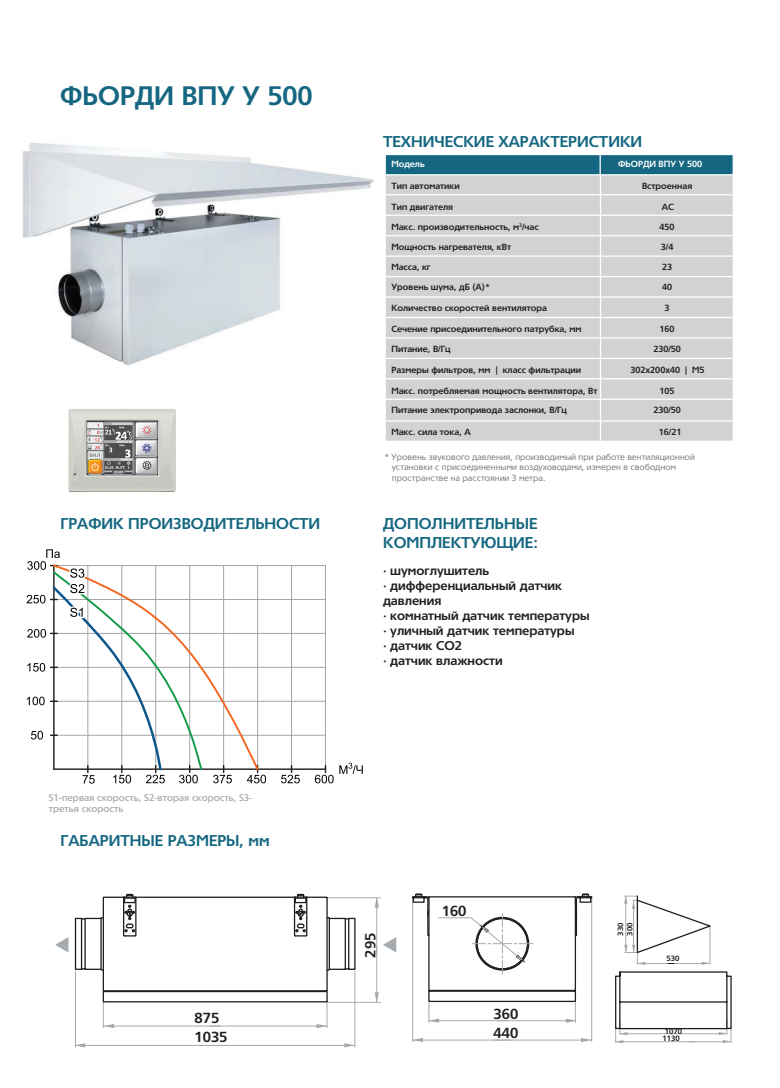
<style>
.page{position:relative;width:780px;height:1088px;background:#fff}
.page>*{position:absolute;margin:0;border:0;box-sizing:border-box;transform-origin:0 0}
.t1{font:700 26.25px "Tornado C";color:#156781}
.t2{font:700 15.38px/18.5px "Tornado Cyr";color:#156781}
.t3{font:700 14.25px "Tornado C";color:#231f20}
.t4{font:700 12.5px/15px "Tornado C";color:#231f20}
.t5{font:500 9.5px/11.5px "Tornado Cyr";color:#a7a9ac}
.t6{font:700 8.75px "Tornado C";color:#231f20}
.t7{font:8.75px/10.5px "Tornado Cyr";color:#808285}
.t8{font:700 8.75px "Tornado C";color:#fff}
.t9{font:700 7.5px/9.1px "Tornado C";color:#231f20}
</style>
<div class="page">
<div style="left:384px;top:174px;width:349px;height:268px;background:#d1d2d4;border:1px solid #fff"></div>
<hr style="left:385px;top:399px;width:348px;height:1px;background:#fff">
<hr style="left:385px;top:420px;width:348px;height:2px;background:#fff">
<hr style="left:385px;top:378px;width:348px;height:1px;background:#fff">
<hr style="left:385px;top:358px;width:348px;height:1px;background:#fff">
<hr style="left:385px;top:337px;width:348px;height:2px;background:#fff">
<hr style="left:385px;top:317px;width:348px;height:1px;background:#fff">
<hr style="left:385px;top:296px;width:348px;height:2px;background:#fff">
<hr style="left:385px;top:276px;width:348px;height:1px;background:#fff">
<hr style="left:385px;top:255px;width:348px;height:2px;background:#fff">
<hr style="left:385px;top:235px;width:348px;height:1px;background:#fff">
<hr style="left:385px;top:215px;width:348px;height:1px;background:#fff">
<hr style="left:385px;top:194px;width:348px;height:1px;background:#fff">
<hr style="left:599px;top:174px;width:2px;height:268px;background:#fff">
<div style="left:384px;top:154px;width:349px;height:21px;background:#156781;border:1px solid #fff"></div>
<svg style="left:599px;top:155px;width:1px;height:20px"></svg>
<img style="left:68px;top:409px;width:107px;height:82px">
<img style="left:22px;top:142px;width:352px;height:224px">
<hr style="left:75px;top:971px;width:1px;height:76px;background:#a6abb0">
<hr style="left:354px;top:971px;width:1px;height:76px;background:#a6abb0">
<hr style="left:75px;top:1045px;width:280px;height:1px;background:#a6abb0">
<hr style="left:326px;top:897px;width:54px;height:1px;background:#a6abb0">
<hr style="left:327px;top:1002px;width:53px;height:1px;background:#a6abb0">
<hr style="left:376px;top:898px;width:1px;height:104px;background:#a6abb0">
<svg style="left:328px;top:968px;width:20px;height:3px"></svg>
<div style="left:348px;top:918px;width:7px;height:52px;border:1px solid #211d1f"></div>
<hr style="left:348px;top:919px;width:1px;height:50px;background:#211d1f">
<hr style="left:344px;top:919px;width:2px;height:50px;background:#211d1f">
<hr style="left:328px;top:918px;width:2px;height:51px;background:#211d1f">
<svg style="left:82px;top:967px;width:21px;height:5px"></svg>
<div style="left:75px;top:918px;width:7px;height:52px;border:1px solid #211d1f"></div>
<hr style="left:81px;top:919px;width:1px;height:50px;background:#211d1f">
<hr style="left:84px;top:919px;width:2px;height:50px;background:#211d1f">
<hr style="left:100px;top:918px;width:2px;height:51px;background:#211d1f">
<hr style="left:326px;top:898px;width:2px;height:92px;background:#211d1f">
<hr style="left:103px;top:898px;width:1px;height:92px;background:#211d1f">
<hr style="left:136px;top:896px;width:158px;height:2px;background:#211d1f">
<svg style="left:80px;top:893px;width:57px;height:44px"></svg>
<svg style="left:293px;top:893px;width:57px;height:44px"></svg>
<svg style="left:374px;top:992px;width:5px;height:11px"></svg>
<svg style="left:102px;top:989px;width:226px;height:39px"></svg>
<svg style="left:77px;top:1043px;width:8px;height:4px"></svg>
<svg style="left:344px;top:1043px;width:11px;height:4px"></svg>
<svg style="left:374px;top:897px;width:5px;height:10px"></svg>
<hr style="left:591px;top:897px;width:1px;height:144px;background:#a6abb0">
<hr style="left:412px;top:897px;width:1px;height:144px;background:#a6abb0">
<hr style="left:429px;top:1001px;width:145px;height:1px;background:#211d1f">
<hr style="left:429px;top:990px;width:145px;height:2px;background:#211d1f">
<hr style="left:429px;top:896px;width:146px;height:1px;background:#211d1f">
<svg style="left:412px;top:893px;width:18px;height:44px"></svg>
<svg style="left:573px;top:893px;width:19px;height:44px"></svg>
<hr style="left:428px;top:897px;width:1px;height:93px;background:#211d1f">
<hr style="left:574px;top:897px;width:2px;height:93px;background:#211d1f">
<hr style="left:412px;top:1039px;width:179px;height:1px;background:#a6abb0">
<svg style="left:494px;top:1039px;width:16px;height:1px"></svg>
<hr style="left:429px;top:1020px;width:146px;height:1px;background:#a6abb0">
<svg style="left:437px;top:913px;width:96px;height:61px"></svg>
<svg style="left:412px;top:1038px;width:11px;height:4px"></svg>
<svg style="left:428px;top:989px;width:11px;height:33px"></svg>
<svg style="left:581px;top:1038px;width:10px;height:4px"></svg>
<svg style="left:565px;top:989px;width:11px;height:34px"></svg>
<svg style="left:615px;top:895px;width:117px;height:148px"></svg>
<svg style="left:55px;top:937px;width:13px;height:15px"></svg>
<svg style="left:383px;top:937px;width:13px;height:15px"></svg>
<hr style="left:620px;top:1028px;width:107px;height:1px;background:#211d1f">
<svg style="left:260px;top:565px;width:66px;height:200px"></svg>
<hr style="left:54px;top:599px;width:271px;height:1px;background:#a5a5aa">
<hr style="left:54px;top:633px;width:271px;height:1px;background:#a5a5aa">
<hr style="left:54px;top:667px;width:271px;height:1px;background:#a5a5aa">
<hr style="left:54px;top:701px;width:271px;height:1px;background:#a5a5aa">
<hr style="left:54px;top:735px;width:271px;height:1px;background:#a5a5aa">
<hr style="left:54px;top:768px;width:271px;height:2px;background:#201d1f">
<hr style="left:291px;top:565px;width:1px;height:204px;background:#a5a5aa">
<svg style="left:339px;top:763px;width:24px;height:11px"></svg>
<svg style="left:213px;top:772px;width:19px;height:11px"></svg>
<svg style="left:247px;top:768px;width:19px;height:15px"></svg>
<svg style="left:281px;top:765px;width:19px;height:18px"></svg>
<svg style="left:315px;top:765px;width:18px;height:18px"></svg>
<svg style="left:204px;top:565px;width:56px;height:207px"></svg>
<svg style="left:27px;top:549px;width:177px;height:235px"></svg>
<h1 class="t1" style="left:60px;top:81px;width:254px">ФЬОРДИ ВПУ У 500</h1>
<h2 class="t2" style="left:61px;top:515px;width:261px">ГРАФИК ПРОИЗВОДИТЕЛЬНОСТИ</h2>
<h2 class="t2" style="left:383px;top:132px;width:260px">ТЕХНИЧЕСКИЕ ХАРАКТЕРИСТИКИ</h2>
<p class="t8" style="left:391px;top:160px;width:35px">Модель</p>
<p class="t6" style="left:391px;top:181px;width:70px">Тип автоматики</p>
<p class="t6" style="left:391px;top:202px;width:63px">Тип двигателя</p>
<p class="t6" style="left:391px;top:222px;width:149px">Макс. производительность, м<sup>3</sup>/час</p>
<p class="t6" style="left:391px;top:242px;width:121px">Мощность нагревателя, кВт</p>
<p class="t6" style="left:391px;top:263px;width:41px">Масса, кг</p>
<p class="t6" style="left:391px;top:282px;width:100px">Уровень шума, дБ (А)*</p>
<p class="t6" style="left:391px;top:303px;width:157px">Количество скоростей вентилятора</p>
<p class="t6" style="left:391px;top:324px;width:192px">Сечение присоединительного патрубка, мм</p>
<p class="t6" style="left:391px;top:344px;width:61px">Питание, В/Гц</p>
<p class="t6" style="left:391px;top:365px;width:191px">Размеры фильтров, мм | класс фильтрации</p>
<p class="t6" style="left:391px;top:386px;width:207px">Макс. потребляемая мощность вентилятора, Вт</p>
<p class="t6" style="left:391px;top:405px;width:177px">Питание электропривода заслонки, В/Гц</p>
<p class="t6" style="left:391px;top:427px;width:81px">Макс. сила тока, А</p>
<p class="t8" style="left:618px;top:160px;width:86px">ФЬОРДИ ВПУ У 500</p>
<p class="t6" style="left:642px;top:181px;width:52px">Встроенная</p>
<p class="t6" style="left:661px;top:202px;width:14px">АС</p>
<p class="t6" style="left:659px;top:222px;width:17px">450</p>
<p class="t6" style="left:660px;top:242px;width:14px">3/4</p>
<p class="t6" style="left:662px;top:263px;width:12px">23</p>
<p class="t6" style="left:662px;top:282px;width:12px">40</p>
<p class="t6" style="left:664px;top:303px;width:7px">3</p>
<p class="t6" style="left:659px;top:324px;width:17px">160</p>
<p class="t6" style="left:653px;top:344px;width:29px">230/50</p>
<p class="t6" style="left:630px;top:365px;width:76px">302х200х40 | М5</p>
<p class="t6" style="left:659px;top:386px;width:17px">105</p>
<p class="t6" style="left:653px;top:405px;width:29px">230/50</p>
<p class="t6" style="left:659px;top:427px;width:24px">16/21</p>
<p class="t7" style="left:392px;top:452px;width:305px;text-indent:-7px">* Уровень звукового давления, производимый при работе вентиляционной установки с присоединенными воздуховодами, измерен в свободном пространстве на расстоянии 3 метра.</p>
<h2 class="t2" style="left:383px;top:515px;width:156px">ДОПОЛНИТЕЛЬНЫЕ<br>КОМПЛЕКТУЮЩИЕ:</h2>
<h3 class="t4" style="left:383px;top:564px;width:208px">· шумоглушитель<br>· дифференциальный датчик давления<br>· комнатный датчик температуры · уличный датчик температуры<br>· датчик CO2<br>· датчик влажности</h3>
<p class="t5" style="left:49px;top:792px;width:205px">S1-первая скорость, S2-вторая скорость, S3- третья скорость</p>
<h2 class="t2" style="left:61px;top:832px;width:210px">ГАБАРИТНЫЕ РАЗМЕРЫ, мм</h2>
<h3 class="t3" style="left:363px;top:957px;width:26px;rotate:-90deg">295</h3>
<h3 class="t3" style="left:442px;top:903px;width:26px">160</h3>
<p class="t9" style="left:616px;top:936px;width:14px;rotate:-90deg">330<br>300</p>
<p class="t9" style="left:666px;top:954px;width:14px">530</p>
<h3 class="t3" style="left:194px;top:1010px;width:26px">875</h3>
<h3 class="t3" style="left:493px;top:1006px;width:26px">360</h3>
<h3 class="t3" style="left:194px;top:1029px;width:34px">1035</h3>
<h3 class="t3" style="left:493px;top:1025px;width:26px">440</h3>
<p class="t9" style="left:662px;top:1028px;width:21px;line-height:7px;text-align:center">1070<br>1130</p>
</div>
